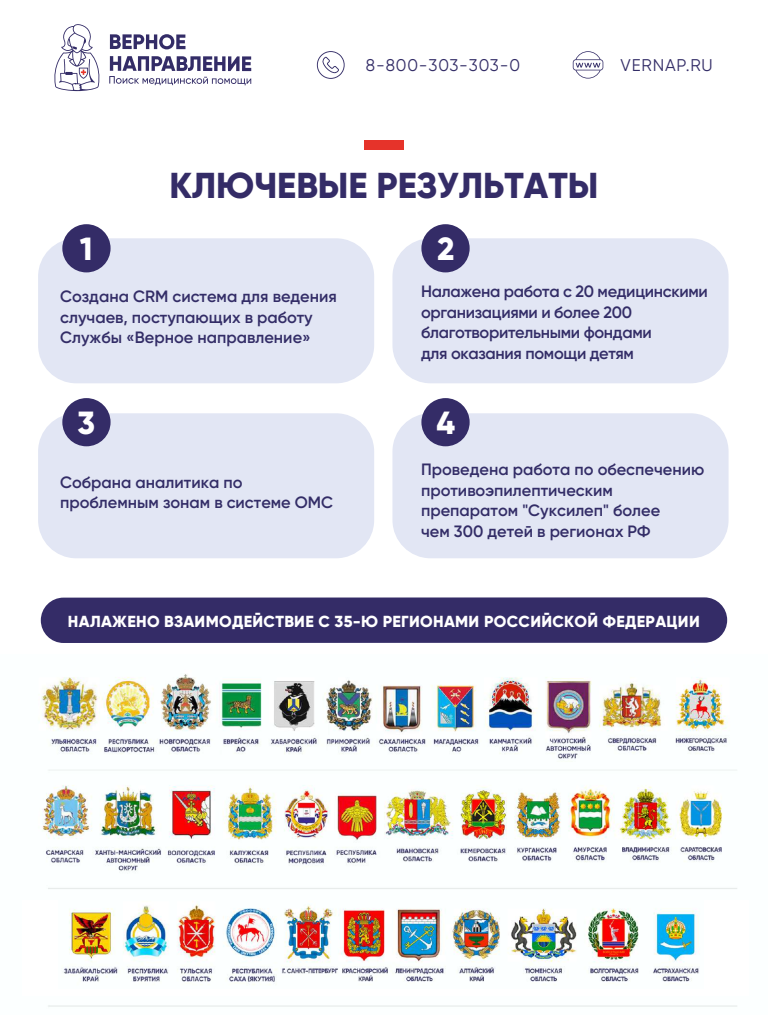
<style>
.page{position:relative;width:768px;height:1024px;background:#fff}
.page>*{position:absolute;margin:0;border:0;box-sizing:border-box;transform-origin:0 0}
.t1{font:800 36px "Gilroy";color:#342c67}
.t2{font:800 32px "Gilroy";color:#fff}
.t3{font:16.9px "Gilroy";letter-spacing:.05em;color:#332d67}
.t4{font:600 16.4px/20.6px "Gilroy";color:#332d67}
.t5{font:600 16.4px/20.6px "Gilroy";letter-spacing:-.02em;color:#332d67}
.t6{font:800 16px "Gilroy";letter-spacing:.02em;color:#fff}
</style>
<div class="page">
<img style="left:41px;top:674px;width:696px;height:333px">
<div style="left:23px;top:900px;width:726px;height:95px;background:#fff"></div>
<img style="left:59px;top:893px;width:645px;height:92px">
<div style="left:38px;top:238px;width:336px;height:145px;background:#e2e6f4;border-radius:38px"></div>
<div style="left:392px;top:238px;width:337px;height:145px;background:#e2e6f4;border-radius:38px"></div>
<div style="left:38px;top:413px;width:336px;height:145px;background:#e2e6f4;border-radius:38px"></div>
<div style="left:392px;top:413px;width:337px;height:145px;background:#e2e6f4;border-radius:38px"></div>
<div style="left:62px;top:224px;width:49px;height:48px;background:#342c67;border-radius:50%"></div>
<div style="left:421px;top:224px;width:49px;height:48px;background:#342c67;border-radius:50%"></div>
<div style="left:62px;top:398px;width:49px;height:48px;background:#342c67;border-radius:50%"></div>
<div style="left:421px;top:398px;width:49px;height:48px;background:#342c67;border-radius:50%"></div>
<div style="left:41px;top:597px;width:686px;height:46px;background:#342c67;border-radius:23px"></div>
<div style="left:364px;top:140px;width:40px;height:9px;background:#e6332a"></div>
<svg style="left:54px;top:24px;width:46px;height:67px"></svg>
<svg style="left:110px;top:34px;width:76px;height:15px"></svg>
<svg style="left:109px;top:56px;width:142px;height:29px"></svg>
<svg style="left:573px;top:51px;width:30px;height:28px"></svg>
<svg style="left:317px;top:51px;width:28px;height:28px"></svg>
<p class="t3" style="left:366px;top:54px;width:156px">8-800-303-303-0</p>
<p class="t3" style="left:621px;top:54px;width:94px">VERNAP.RU</p>
<h1 class="t1" style="left:170px;top:163px;width:430px">КЛЮЧЕВЫЕ РЕЗУЛЬТАТЫ</h1>
<h2 class="t2" style="left:80px;top:228px;width:14px">1</h2>
<h2 class="t2" style="left:437px;top:228px;width:19px">2</h2>
<p class="t4" style="left:60px;top:286px;width:278px">Создана CRM система для ведения случаев, поступающих в работу<br>Службы «Верное направление»</p>
<p class="t5" style="left:421px;top:281px;width:288px">Налажена работа с 20 медицинскими организациями и более 200 благотворительными фондами<br>для оказания помощи детям</p>
<h2 class="t2" style="left:77px;top:402px;width:19px">3</h2>
<h2 class="t2" style="left:437px;top:402px;width:20px">4</h2>
<p class="t4" style="left:60px;top:472px;width:275px">Собрана аналитика по проблемным зонам в системе ОМС</p>
<p class="t4" style="left:421px;top:459px;width:285px">Проведена работа по обеспечению противоэпилептическим препаратом "Суксилеп" более<br>чем 300 детей в регионах РФ</p>
<p class="t6" style="left:68px;top:611px;width:633px">НАЛАЖЕНО ВЗАИМОДЕЙСТВИЕ С 35-Ю РЕГИОНАМИ РОССИЙСКОЙ ФЕДЕРАЦИИ</p>
</div>
